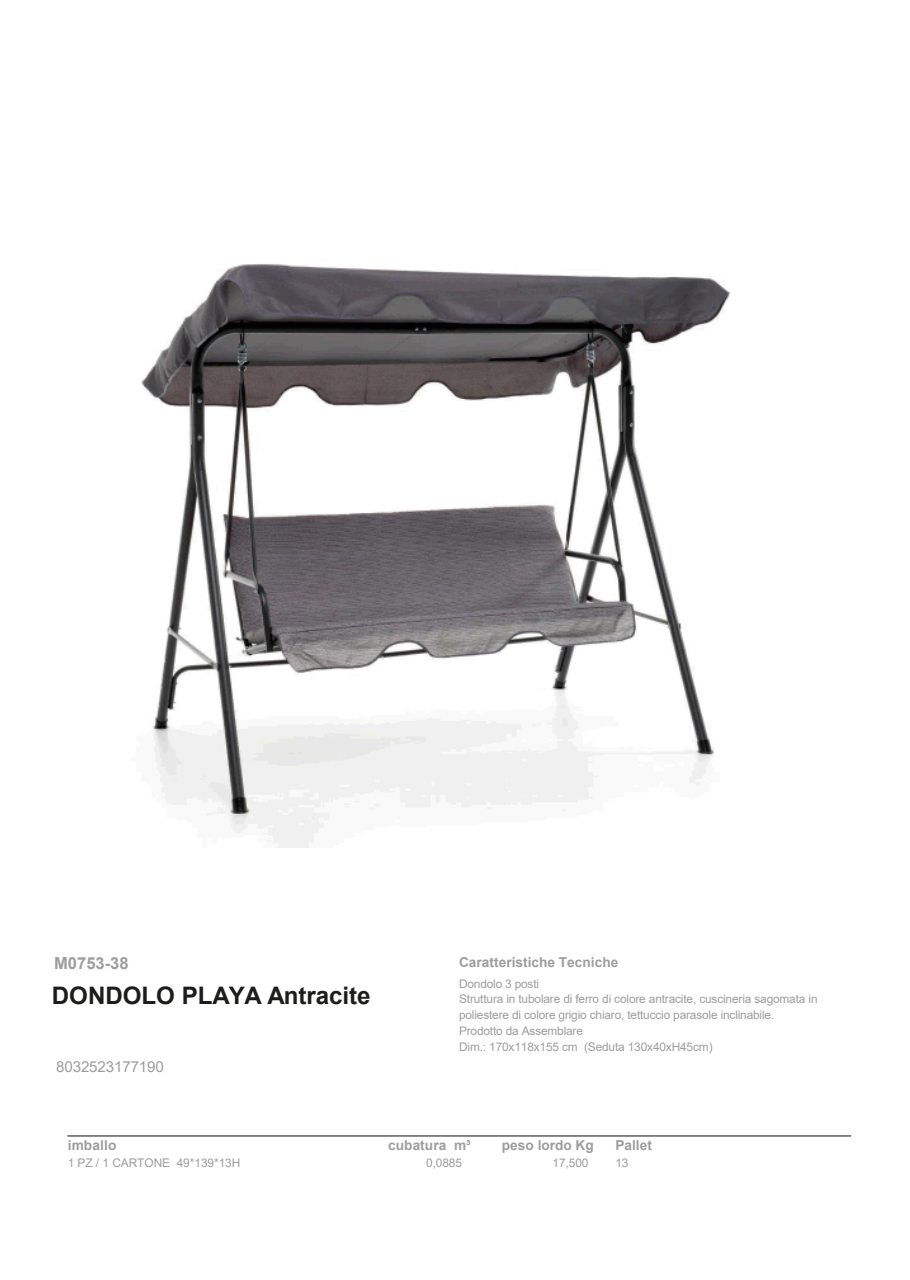
<style>
.page{position:relative;width:910px;height:1280px;background:#fff}
.page>*{position:absolute;margin:0;border:0;box-sizing:border-box;transform-origin:0 0}
.t1{font:700 24.15px "Arial";color:#1d1d1b}
.t2{font:700 16.5px "Arial";color:#9d9d9d}
.t3{font:15.15px "Arial";letter-spacing:-.01em;color:#9d9d9d}
.t4{font:700 13.65px "Arial";color:#9d9d9d}
.t5{font:11.85px/15.9px "Arial";letter-spacing:-.015em;color:#9d9d9d}
</style>
<div class="page">
<img style="left:141px;top:264px;width:589px;height:583px">
<hr style="left:68px;top:1135px;width:783px;height:1px;background:#1d1d1b">
<p class="t2" style="left:54px;top:952px;width:76px">M0753-38</p>
<p class="t1" style="left:52px;top:979px;width:320px">DONDOLO PLAYA Antracite</p>
<p class="t3" style="left:56px;top:1056px;width:109px">8032523177190</p>
<p class="t4" style="left:459px;top:952px;width:161px">Caratteristiche Tecniche</p>
<p class="t5" style="left:459px;top:975px;width:360px">Dondolo 3 posti<br>Struttura in tubolare di ferro di colore antracite, cuscineria sagomata in poliestere di colore grigio chiaro, tettuccio parasole inclinabile.<br>Prodotto da Assemblare<br>Dim.: 170x118x155 cm (Seduta 130x40xH45cm)</p>
<p class="t4" style="left:68px;top:1136px;width:50px">imballo</p>
<p class="t4" style="left:388px;top:1136px;width:84px">cubatura m³</p>
<p class="t5" style="left:68px;top:1154px;width:174px">1 PZ / 1 CARTONE 49*139*13H</p>
<p class="t5" style="left:426px;top:1154px;width:37px">0,0885</p>
<p class="t4" style="left:502px;top:1136px;width:93px">peso lordo Kg</p>
<p class="t5" style="left:553px;top:1154px;width:37px">17,500</p>
<p class="t4" style="left:615px;top:1136px;width:38px">Pallet</p>
<p class="t5" style="left:615px;top:1154px;width:15px">13</p>
</div>
